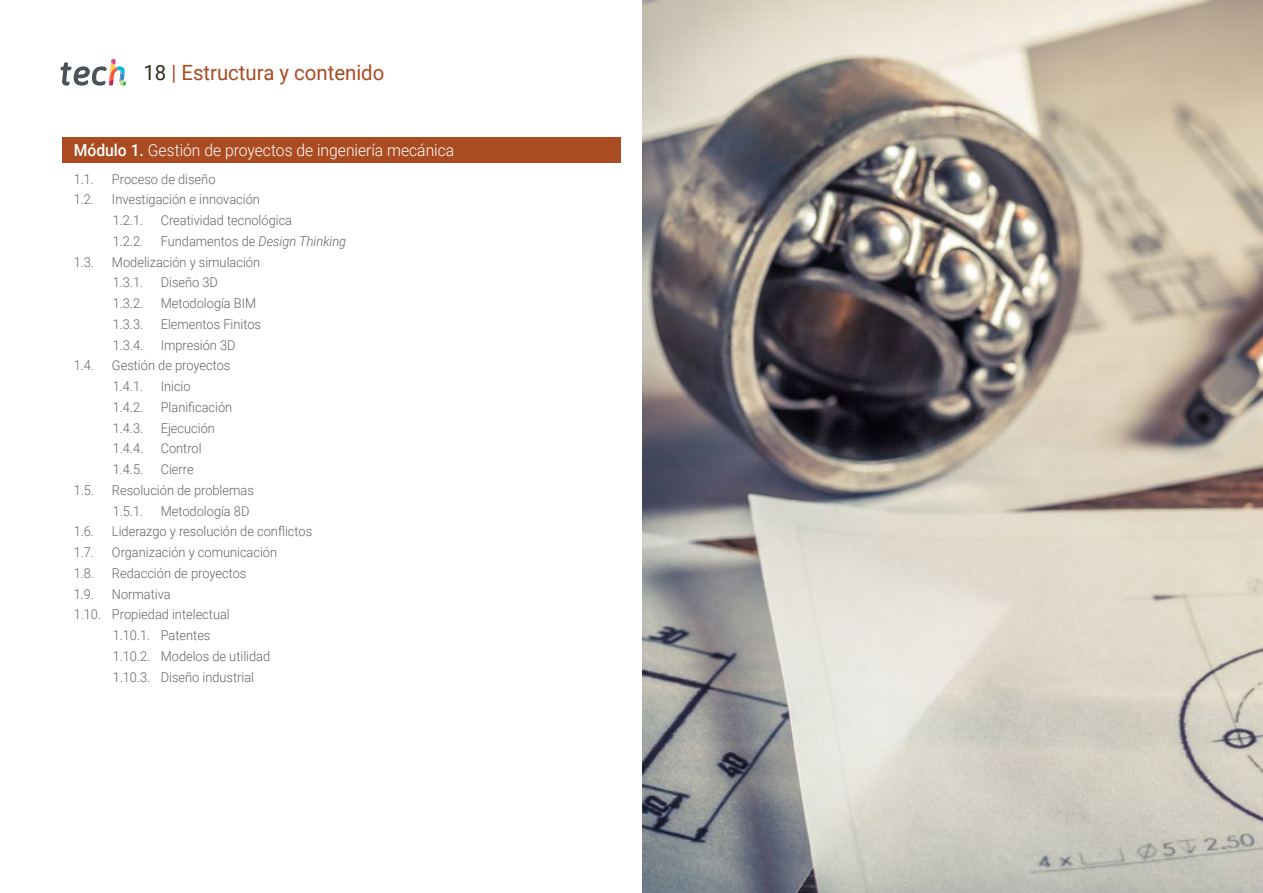
<style>
.page{position:relative;width:1263px;height:893px;background:#fff}
.page>*{position:absolute;margin:0;border:0;box-sizing:border-box;transform-origin:0 0}
.t1{font:21px "Roboto";color:#ab4b21}
.t2{font:300 16.5px "Roboto";color:#fff;scale:.95 1}
.t3{font:300 13.5px/20.7px "Roboto";color:#61646a;scale:.95 1}
.t4{font:italic 300 13.5px "Roboto";color:#61646a;scale:.95 1}
.s1{color:#312e20}
.s2{font-weight:500}
.s3{font-style:normal}
</style>
<div class="page">
<div style="left:63px;top:138px;width:558px;height:25px;background:#ab4b21"></div>
<svg style="left:61px;top:59px;width:65px;height:27px"></svg>
<img style="left:642px;top:0;width:621px;height:893px">
<h1 class="t1" style="left:144px;top:57px;width:242px"><span class="s1">18</span> | Estructura y contenido</h1>
<p class="t2" style="left:74px;top:139px;width:402px"><span class="s2">Módulo 1.</span> Gestión de proyectos de ingeniería mecánica</p>
<p class="t3" style="left:74px;top:168px;width:23px">1.1.</p>
<p class="t3" style="left:112px;top:168px;width:110px">Proceso de diseño</p>
<p class="t3" style="left:74px;top:189px;width:23px">1.2.</p>
<p class="t3" style="left:112px;top:189px;width:157px">Investigación e innovación<br>1.2.1.</p>
<p class="t3" style="left:161px;top:209px;width:140px">Creatividad tecnológica</p>
<p class="t3" style="left:113px;top:230px;width:34px">1.2.2.</p>
<p class="t4" style="left:161px;top:232px;width:197px"><span class="s3">Fundamentos de</span> Design Thinking</p>
<p class="t3" style="left:74px;top:251px;width:23px">1.3.</p>
<p class="t3" style="left:112px;top:251px;width:157px">Modelización y simulación<br>1.3.1.</p>
<p class="t3" style="left:161px;top:272px;width:62px">Diseño 3D</p>
<p class="t3" style="left:113px;top:292px;width:34px">1.3.2.</p>
<p class="t3" style="left:161px;top:292px;width:102px">Metodología BIM</p>
<p class="t3" style="left:113px;top:313px;width:34px">1.3.3.</p>
<p class="t3" style="left:161px;top:313px;width:107px">Elementos Finitos</p>
<p class="t3" style="left:113px;top:334px;width:34px">1.3.4.</p>
<p class="t3" style="left:161px;top:334px;width:80px">Impresión 3D</p>
<p class="t3" style="left:74px;top:355px;width:23px">1.4.</p>
<p class="t3" style="left:112px;top:355px;width:126px">Gestión de proyectos<br>1.4.1.</p>
<p class="t3" style="left:161px;top:375px;width:33px">Inicio</p>
<p class="t3" style="left:113px;top:396px;width:34px">1.4.2.</p>
<p class="t3" style="left:161px;top:396px;width:77px">Planificación</p>
<p class="t3" style="left:113px;top:417px;width:34px">1.4.3.</p>
<p class="t3" style="left:161px;top:417px;width:59px">Ejecución</p>
<p class="t3" style="left:113px;top:438px;width:34px">1.4.4.</p>
<p class="t3" style="left:161px;top:438px;width:45px">Control</p>
<p class="t3" style="left:113px;top:458px;width:34px">1.4.5.</p>
<p class="t3" style="left:161px;top:458px;width:36px">Cierre</p>
<p class="t3" style="left:74px;top:479px;width:23px">1.5.</p>
<p class="t3" style="left:112px;top:479px;width:151px">Resolución de problemas<br>1.5.1.</p>
<p class="t3" style="left:161px;top:500px;width:95px">Metodología 8D</p>
<p class="t3" style="left:74px;top:521px;width:23px">1.6.</p>
<p class="t3" style="left:112px;top:521px;width:212px">Liderazgo y resolución de conflictos</p>
<p class="t3" style="left:74px;top:541px;width:23px">1.7.</p>
<p class="t3" style="left:112px;top:541px;width:175px">Organización y comunicación</p>
<p class="t3" style="left:74px;top:562px;width:23px">1.8.</p>
<p class="t3" style="left:112px;top:562px;width:143px">Redacción de proyectos</p>
<p class="t3" style="left:74px;top:583px;width:23px">1.9.</p>
<p class="t3" style="left:112px;top:583px;width:63px">Normativa</p>
<p class="t3" style="left:74px;top:604px;width:166px">1.10. Propiedad intelectual</p>
<p class="t3" style="left:113px;top:624px;width:104px">1.10.1. Patentes</p>
<p class="t3" style="left:113px;top:645px;width:167px">1.10.2. Modelos de utilidad</p>
<p class="t3" style="left:113px;top:666px;width:150px">1.10.3. Diseño industrial</p>
</div>
